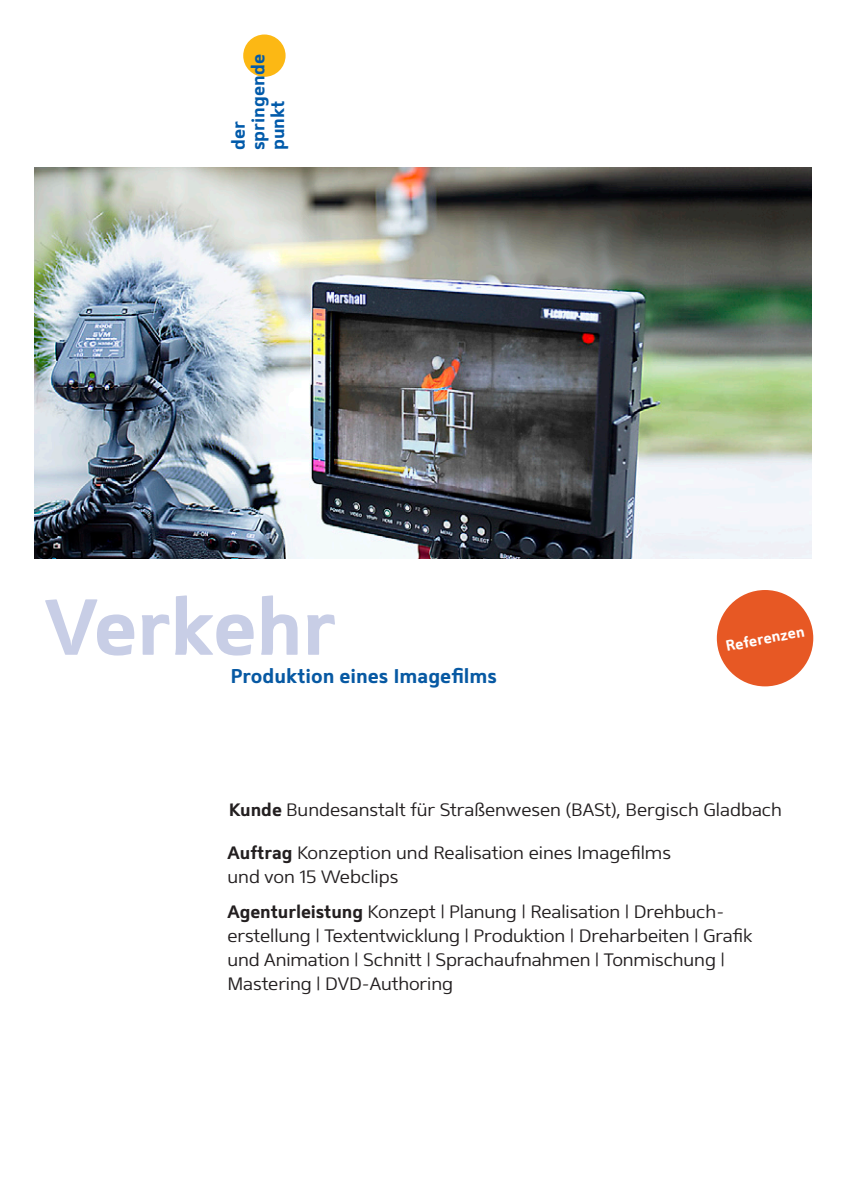
<style>
.page{position:relative;width:851px;height:1202px;background:#fff}
.page>*{position:absolute;margin:0;border:0;box-sizing:border-box;transform-origin:0 0}
.t1{font:700 79.2px "Mentone";letter-spacing:-.005em;color:#c8cee6}
.t2{font:700 20px "Mentone";color:#0759a3}
.t3{font:700 18.2px/19.6px "Mentone";color:#015aaa}
.t4{font:300 18px/24px "Mentone";letter-spacing:-.005em;color:#231f20}
.t5{font:700 15px "Mentone";color:#fff}
.s1{font-weight:700}
</style>
<div class="page">
<img style="left:34px;top:167px;width:777px;height:391px">
<div style="left:716px;top:590px;width:97px;height:96px;background:#e75824;border-radius:50%"></div>
<div style="left:243px;top:35px;width:42px;height:42px;background:#fcb814;border-radius:50%"></div>
<p class="t3" style="left:228px;top:150px;width:97px;rotate:-90deg">der springende punkt</p>
<p class="t1" style="left:45px;top:577px;width:292px">Verkehr</p>
<p class="t2" style="left:230px;top:664px;width:268px">Produktion eines Imagefilms</p>
<p class="t5" style="left:724px;top:637px;width:81px;rotate:-11deg">Referenzen</p>
<p class="t4" style="left:229px;top:798px;width:554px"><span class="s1">Kunde</span> Bundesanstalt für Straßenwesen (BASt), Bergisch Gladbach</p>
<p class="t4" style="left:227px;top:841px;width:445px"><span class="s1">Auftrag</span> Konzeption und Realisation eines Imagefilms und von 15 Webclips</p>
<p class="t4" style="left:227px;top:900px;width:526px"><span class="s1">Agenturleistung</span> Konzept | Planung | Realisation | Drehbuch&shy;erstellung | Textentwicklung | Produktion | Dreharbeiten | Grafik und Animation | Schnitt | Sprachaufnahmen | Tonmischung | Mastering | DVD-Authoring</p>
</div>
